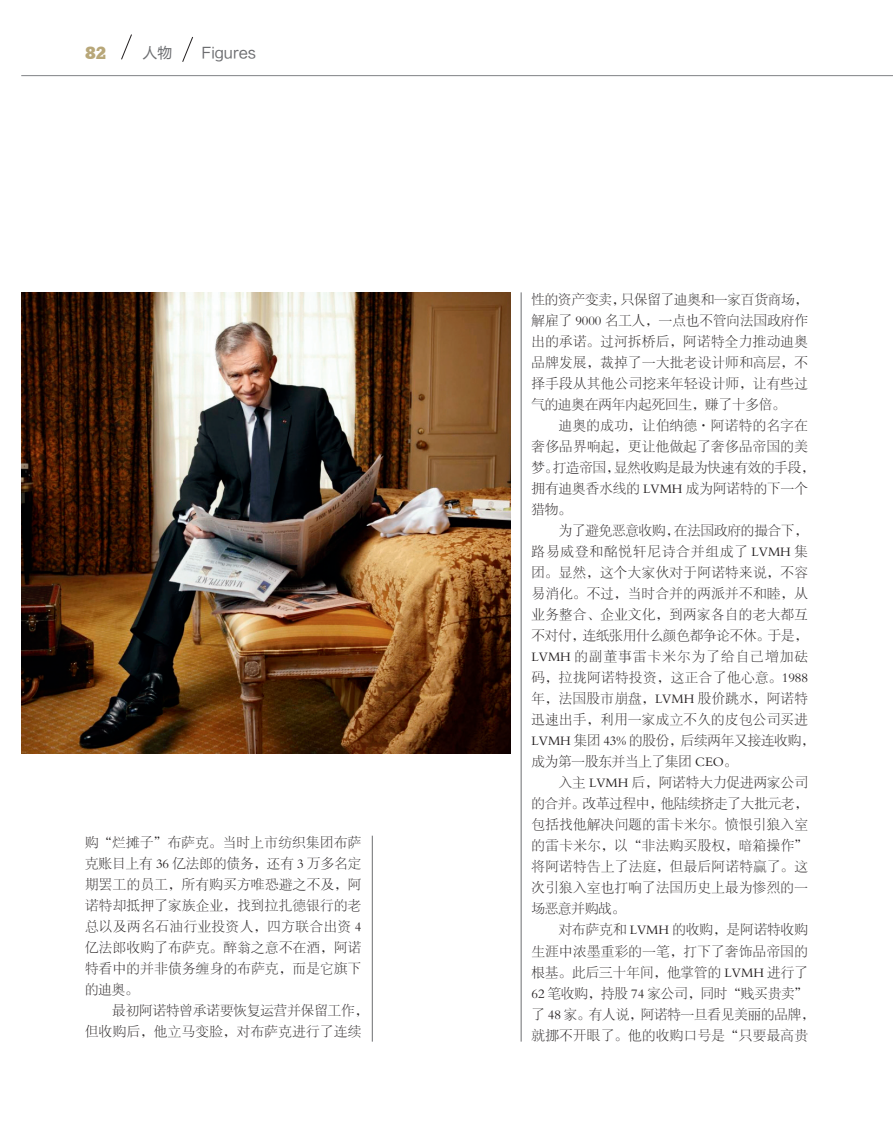
<style>
.page{position:relative;width:893px;height:1127px;background:#fff}
.page>*{position:absolute;margin:0;border:0;box-sizing:border-box;transform-origin:0 0}
.t1{font:800 16.95px "Stymie BT";color:#b8a779}
.t2{font:15px "FZLTHJW GB1 0";color:#6c6d70}
.正文{font:13.5px/21px "FZSYJW GB1 0";letter-spacing:.025em;color:#231f20;text-align:justify}
.正文-2{font:13.5px/21px "FZSYJW GB1 0";letter-spacing:.005em;color:#231f20}
.正文-3{font:13.5px/21px "FZSYJW GB1 0";color:#231f20}
</style>
<div class="page">
<hr style="left:21px;top:75px;width:872px;height:1px;background:#808285">
<svg style="left:121px;top:34px;width:11px;height:26px"></svg>
<svg style="left:182px;top:36px;width:11px;height:26px"></svg>
<hr style="left:521px;top:292px;width:1px;height:749px;background:#6c6d70">
<hr style="left:372px;top:836px;width:1px;height:205px;background:#6c6d70">
<img style="left:21px;top:292px;width:489px;height:461px">
<p class="t1" style="left:85px;top:43px;width:23px">82</p>
<p class="t2" style="left:142px;top:45px;width:31px">人物</p>
<p class="t2" style="left:201px;top:45px;width:56px">Figures</p>
<p class="正文" style="left:85px;top:832px;width:278px">购“烂摊子”布萨克。当时上市纺织集团布萨克账目上有 36 亿法郎的债务，还有 3 万多名定期罢工的员工，所有购买方唯恐避之不及，阿诺特却抵押了家族企业，找到拉扎德银行的老总以及两名石油行业投资人，四方联合出资 4亿法郎收购了布萨克。醉翁之意不在酒，阿诺特看中的并非债务缠身的布萨克，而是它旗下的迪奥。</p>
<p class="正文-3" style="left:85px;top:1000px;width:285px;text-indent:27px">最初阿诺特曾承诺要恢复运营并保留工作，但收购后，他立马变脸，对布萨克进行了连续</p>
<p class="正文" style="left:531px;top:289px;width:278px">性的资产变卖，只保留了迪奥和一家百货商场，解雇了 9000 名工人，一点也不管向法国政府作出的承诺。过河拆桥后，阿诺特全力推动迪奥品牌发展，裁掉了一大批老设计师和高层，不择手段从其他公司挖来年轻设计师，让有些过气的迪奥在两年内起死回生，赚了十多倍。</p>
<p class="正文-2" style="left:531px;top:415px;width:285px;text-indent:27px">迪奥的成功，让伯纳德·阿诺特的名字在奢侈品界响起，更让他做起了奢侈品帝国的美梦。打造帝国，显然收购是最为快速有效的手段，拥有迪奥香水线的 LVMH 成为阿诺特的下一个猎物。</p>
<p class="正文" style="left:531px;top:520px;width:285px;text-align:left;text-indent:27px">为了避免恶意收购，在法国政府的撮合下，路易威登和酩悦轩尼诗合并组成了 LVMH 集团。显然，这个大家伙对于阿诺特来说，不容易消化。不过，当时合并的两派并不和睦，从业务整合、企业文化，到两家各自的老大都互不对付，连纸张用什么颜色都争论不休。于是，<br>LVMH 的副董事雷卡米尔为了给自己增加砝码，拉拢阿诺特投资，这正合了他心意。1988年，法国股市崩盘，LVMH 股价跳水，阿诺特迅速出手，利用一家成立不久的皮包公司买进<br>LVMH 集团 43% 的股份，后续两年又接连收购，成为第一股东并当上了集团 CEO。</p>
<p class="正文" style="left:531px;top:772px;width:278px;text-indent:27px">入主 LVMH 后，阿诺特大力促进两家公司的合并。改革过程中，他陆续挤走了大批元老，包括找他解决问题的雷卡米尔。愤恨引狼入室的雷卡米尔，以“非法购买股权，暗箱操作”将阿诺特告上了法庭，但最后阿诺特赢了。这次引狼入室也打响了法国历史上最为惨烈的一场恶意并购战。</p>
<p class="正文-2" style="left:531px;top:920px;width:285px;text-indent:27px">对布萨克和 LVMH 的收购，是阿诺特收购生涯中浓墨重彩的一笔，打下了奢饰品帝国的根基。此后三十年间，他掌管的 LVMH 进行了<br>62 笔收购，持股 74 家公司，同时“贱买贵卖”了 48 家。有人说，阿诺特一旦看见美丽的品牌，就挪不开眼了。他的收购口号是“只要最高贵</p>
</div>
